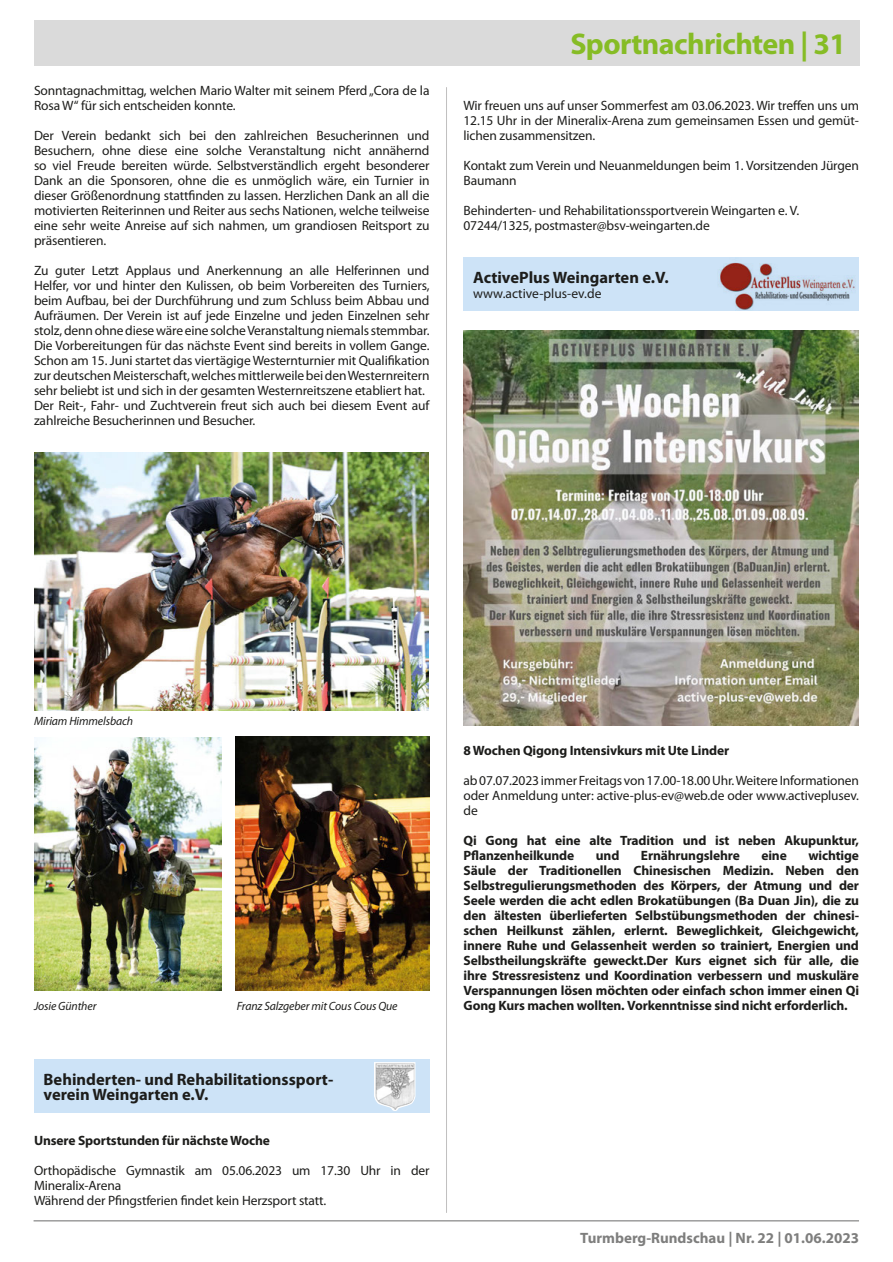
<style>
.page{position:relative;width:893px;height:1262px;background:#fff}
.page>*{position:absolute;margin:0;border:0;box-sizing:border-box;transform-origin:0 0}
.t1{font:700 30px "Myriad Pro";letter-spacing:-.02em;color:#86bc25}
.t2{font:700 16.5px/15px "Myriad Pro";color:#1d1d1b}
.t3{font:700 15px "Myriad Pro";color:#7e7e7d}
.Text{font:13.5px/15px "Myriad Pro";letter-spacing:-.01em;color:#1d1d1b;text-align:justify}
.Text-2{font:700 13.5px/15px "Myriad Pro";letter-spacing:-.01em;color:#1d1d1b}
.image_caption{font:italic 12px "Myriad Pro";letter-spacing:-.01em;color:#1d1d1b}
</style>
<div class="page">
<hr style="left:34px;top:1220px;width:825px;height:1px;background:#9d9d9c">
<div style="left:34px;top:20px;width:825px;height:45px;background:#dadada"></div>
<hr style="left:446px;top:87px;width:1px;height:1126px;background:#c1c0c0">
<img style="left:34px;top:452px;width:395px;height:259px">
<img style="left:34px;top:737px;width:187px;height:253px">
<img style="left:235px;top:736px;width:194px;height:254px">
<div style="left:34px;top:1059px;width:395px;height:54px;background:#cde3f7"></div>
<svg style="left:374px;top:1062px;width:41px;height:49px;background:#d2d4d7"></svg>
<div style="left:463px;top:257px;width:396px;height:54px;background:#cde3f7"></div>
<img style="left:719px;top:262px;width:136px;height:48px">
<img style="left:463px;top:331px;width:395px;height:394px">
<p class="Text" style="left:34px;top:83px;width:397px">Sonntagnachmittag, welchen Mario Walter mit seinem Pferd „Cora de la<br>Rosa W“ für sich entscheiden konnte.</p>
<p class="Text" style="left:34px;top:128px;width:397px">Der Verein bedankt sich bei den zahlreichen Besucherinnen und Besuchern, ohne diese eine solche Veranstaltung nicht annähernd so viel Freude bereiten würde. Selbstverständlich ergeht besonderer Dank an die Sponsoren, ohne die es unmöglich wäre, ein Turnier in dieser Größenordnung stattfinden zu lassen. Herzlichen Dank an all die motivierten Reiterinnen und Reiter aus sechs Nationen, welche teilweise eine sehr weite Anreise auf sich nahmen, um grandiosen Reitsport zu präsentieren.</p>
<p class="Text" style="left:34px;top:263px;width:397px">Zu guter Letzt Applaus und Anerkennung an alle Helferinnen und Helfer, vor und hinter den Kulissen, ob beim Vorbereiten des Turniers, beim Aufbau, bei der Durchführung und zum Schluss beim Abbau und Aufräumen. Der Verein ist auf jede Einzelne und jeden Einzelnen sehr stolz, denn ohne diese wäre eine solche Veranstaltung niemals stemmbar.</p>
<p class="Text" style="left:34px;top:338px;width:397px">Die Vorbereitungen für das nächste Event sind bereits in vollem Gange.<br>Schon am 15. Juni startet das viertägige Westernturnier mit Qualifikation zur deutschen Meisterschaft, welches mittlerweile bei den Westernreitern sehr beliebt ist und sich in der gesamten Westernreitszene etabliert hat.</p>
<p class="Text" style="left:34px;top:398px;width:397px">Der Reit-, Fahr- und Zuchtverein freut sich auch bei diesem Event auf zahlreiche Besucherinnen und Besucher.</p>
<h1 class="t1" style="left:570px;top:24px;width:277px">Sportnachrichten | 31</h1>
<p class="Text" style="left:463px;top:98px;width:397px">Wir freuen uns auf unser Sommerfest am 03.06.2023. Wir treffen uns um 12.15 Uhr in der Mineralix-Arena zum gemeinsamen Essen und gemüt&shy;lichen zusammensitzen.</p>
<p class="Text" style="left:463px;top:158px;width:397px">Kontakt zum Verein und Neuanmeldungen beim 1. Vorsitzenden Jürgen<br>Baumann</p>
<p class="Text" style="left:463px;top:203px;width:337px">Behinderten- und Rehabilitationssportverein Weingarten e. V.</p>
<p class="Text" style="left:463px;top:218px;width:248px">07244/1325, postmaster@bsv-weingarten.de</p>
<p class="t2" style="left:473px;top:269px;width:197px">ActivePlus Weingarten e.V.</p>
<p class="Text" style="left:473px;top:285px;width:130px">www.active-plus-ev.de</p>
<p class="image_caption" style="left:34px;top:713px;width:101px">Miriam Himmelsbach</p>
<p class="image_caption" style="left:34px;top:998px;width:64px">Josie Günther</p>
<p class="image_caption" style="left:237px;top:998px;width:162px">Franz Salzgeber mit Cous Cous Que</p>
<p class="t2" style="left:44px;top:1071px;width:291px">Behinderten- und Rehabilitationssport&shy;verein Weingarten e.V.</p>
<p class="Text-2" style="left:34px;top:1132px;width:237px">Unsere Sportstunden für nächste Woche</p>
<p class="Text" style="left:34px;top:1163px;width:397px">Orthopädische Gymnastik am 05.06.2023 um 17.30 Uhr in der<br>Mineralix-Arena</p>
<p class="Text" style="left:34px;top:1193px;width:294px">Während der Pfingstferien findet kein Herzsport statt.</p>
<p class="Text-2" style="left:463px;top:742px;width:267px">8 Wochen Qigong Intensivkurs mit Ute Linder</p>
<p class="Text" style="left:463px;top:773px;width:397px">ab 07.07.2023 immer Freitags von 17.00-18.00 Uhr. Weitere Informationen oder Anmeldung unter: active-plus-ev@web.de oder www.activeplusev. de</p>
<p class="Text-2" style="left:463px;top:832px;width:397px">Qi Gong hat eine alte Tradition und ist neben Akupunktur,<br>Pflanzenheilkunde</p>
<p class="Text-2" style="left:463px;top:847px;width:397px;text-align:justify;text-indent:345px">wichtige Säule der Traditionellen Chinesischen Medizin. Neben den Selbstregulierungsmethoden des Körpers, der Atmung und der Seele werden die acht edlen Brokatübungen (Ba Duan Jin), die zu den ältesten überlieferten Selbstübungsmethoden der chinesi&shy;schen Heilkunst zählen, erlernt. Beweglichkeit, Gleichgewicht, innere Ruhe und Gelassenheit werden so trainiert, Energien und Selbstheilungskräfte geweckt.Der Kurs eignet sich für alle, die ihre Stressresistenz und Koordination verbessern und muskuläre Verspannungen lösen möchten oder einfach schon immer einen Qi Gong Kurs machen wollten. Vorkenntnisse sind nicht erforderlich.</p>
<p class="Text-2" style="left:596px;top:847px;width:25px">und</p>
<p class="Text-2" style="left:641px;top:847px;width:100px">Ernährungslehre</p>
<p class="Text-2" style="left:761px;top:847px;width:27px">eine</p>
<p class="t3" style="left:580px;top:1228px;width:280px">Turmberg-Rundschau | Nr. 22 | 01.06.2023</p>
</div>
